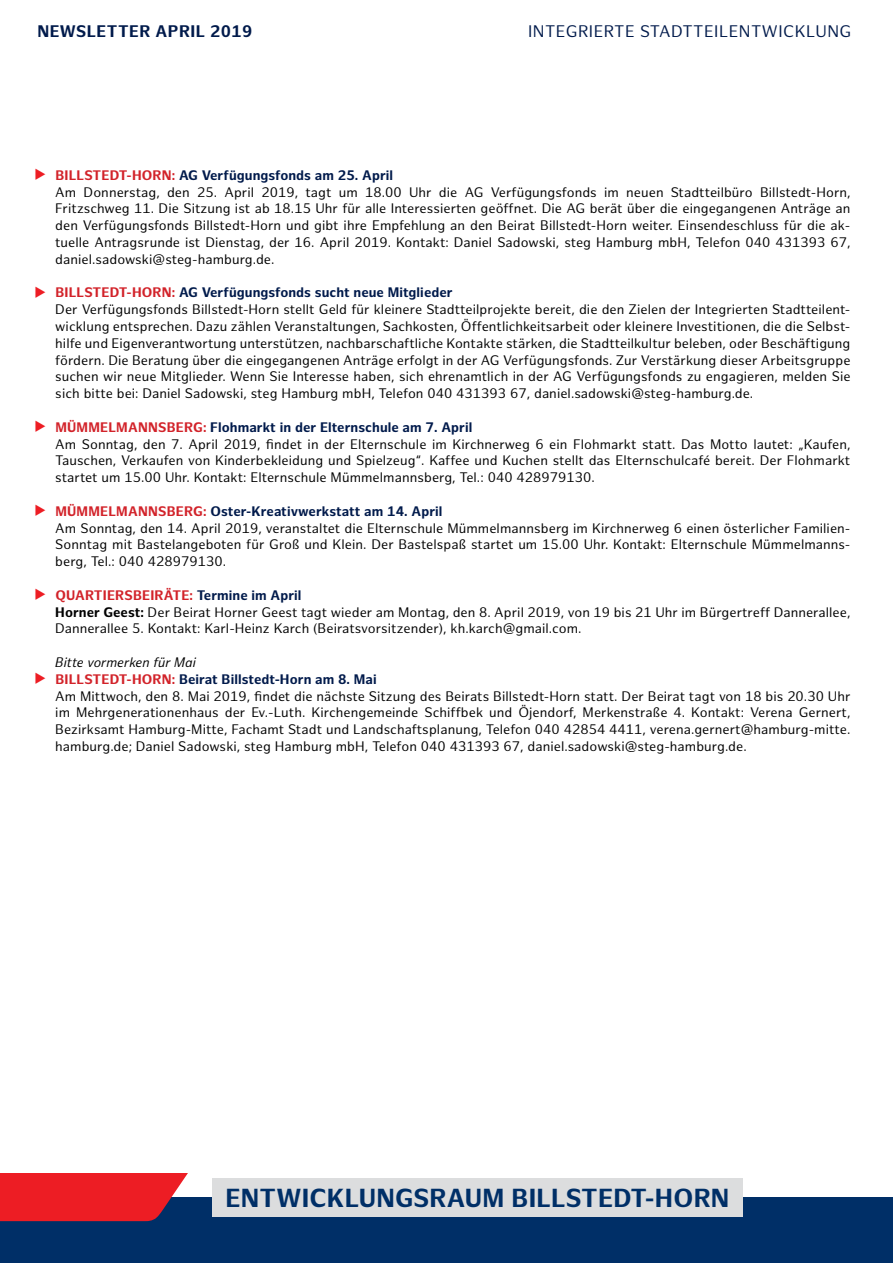
<style>
.page{position:relative;width:893px;height:1263px;background:#fff}
.page>*{position:absolute;margin:0;border:0;box-sizing:border-box;transform-origin:0 0}
.t1{font:700 25.5px "Hamburg Sans";letter-spacing:.01em;color:#002f67}
.t2{font:16.35px "Hamburg Sans";letter-spacing:.03em;color:#001a4b}
.t3{font:700 16.35px "Hamburg Sans";letter-spacing:.03em;color:#001a4b}
.t4{font:13.5px/16.8px "Hamburg Sans";letter-spacing:.005em;color:#000}
.s1{font-weight:700;color:#d2232a}
.s2{font-weight:700;color:#001a4b}
.s3{font-weight:700}
.s4{font-style:italic}
</style>
<div class="page">
<div style="left:0;top:1197px;width:893px;height:66px;background:#002f67"></div>
<svg style="left:0;top:1173px;width:188px;height:48px;background:#dd222c"></svg>
<div style="left:213px;top:1178px;width:530px;height:38px;background:#dcddde"></div>
<p class="t3" style="left:37px;top:22px;width:216px">NEWSLETTER APRIL 2019</p>
<p class="t2" style="left:528px;top:22px;width:325px">INTEGRIERTE STADTTEILENTWICKLUNG</p>
<p class="t4" style="left:55px;top:167px;width:797px"><span class="s1">BILLSTEDT-HORN:</span> <span class="s2">AG Verfügungsfonds am 25. April<br></span>Am Donnerstag, den 25. April 2019, tagt um 18.00 Uhr die AG Verfügungsfonds im neuen Stadtteilbüro Billstedt-Horn, Fritzschweg 11. Die Sitzung ist ab 18.15 Uhr für alle Interessierten geöffnet. Die AG berät über die eingegangenen Anträge an den Verfügungsfonds Billstedt-Horn und gibt ihre Empfehlung an den Beirat Billstedt-Horn weiter. Einsendeschluss für die ak&shy;tuelle Antragsrunde ist Dienstag, der 16. April 2019. Kontakt: Daniel Sadowski, steg Hamburg mbH, Telefon 040 431393 67, daniel.sadowski@steg-hamburg.de.</p>
<p class="t4" style="left:55px;top:285px;width:797px"><span class="s1">BILLSTEDT-HORN:</span> <span class="s2">AG Verfügungsfonds sucht neue Mitglieder<br></span>Der Verfügungsfonds Billstedt-Horn stellt Geld für kleinere Stadtteilprojekte bereit, die den Zielen der Integrierten Stadtteilent&shy;wicklung entsprechen. Dazu zählen Veranstaltungen, Sachkosten, Öffentlichkeitsarbeit oder kleinere Investitionen, die die Selbst&shy;hilfe und Eigenverantwortung unterstützen, nachbarschaftliche Kontakte stärken, die Stadtteilkultur beleben, oder Beschäftigung fördern. Die Beratung über die eingegangenen Anträge erfolgt in der AG Verfügungsfonds. Zur Verstärkung dieser Arbeitsgruppe suchen wir neue Mitglieder. Wenn Sie Interesse haben, sich ehrenamtlich in der AG Verfügungsfonds zu engagieren, melden Sie sich bitte bei: Daniel Sadowski, steg Hamburg mbH, Telefon 040 431393 67, daniel.sadowski@steg-hamburg.de.</p>
<p class="t4" style="left:55px;top:419px;width:797px"><span class="s1">MÜMMELMANNSBERG:</span> <span class="s2">Flohmarkt in der Elternschule am 7. April<br></span>Am Sonntag, den 7. April 2019, findet in der Elternschule im Kirchnerweg 6 ein Flohmarkt statt. Das Motto lautet: „Kaufen, Tauschen, Verkaufen von Kinderbekleidung und Spielzeug“. Kaffee und Kuchen stellt das Elternschulcafé bereit. Der Flohmarkt startet um 15.00 Uhr. Kontakt: Elternschule Mümmelmannsberg, Tel.: 040 428979130.</p>
<p class="t4" style="left:55px;top:503px;width:797px"><span class="s1">MÜMMELMANNSBERG:</span> <span class="s2">Oster-Kreativwerkstatt am 14. April<br></span>Am Sonntag, den 14. April 2019, veranstaltet die Elternschule Mümmelmannsberg im Kirchnerweg 6 einen österlicher Familien-Sonntag mit Bastelangeboten für Groß und Klein. Der Bastelspaß startet um 15.00 Uhr. Kontakt: Elternschule Mümmelmanns&shy;berg, Tel.: 040 428979130.</p>
<p class="t4" style="left:55px;top:587px;width:797px"><span class="s1">QUARTIERSBEIRÄTE:</span> <span class="s2">Termine im April<br></span><span class="s3">Horner Geest:</span> Der Beirat Horner Geest tagt wieder am Montag, den 8. April 2019, von 19 bis 21 Uhr im Bürgertreff Dannerallee,<br>Dannerallee 5. Kontakt: Karl-Heinz Karch (Beiratsvorsitzender), kh.karch@gmail.com.</p>
<p class="t4" style="left:55px;top:654px;width:797px"><span class="s4">Bitte vormerken für Mai<br></span><span class="s1">BILLSTEDT-HORN:</span> <span class="s2">Beirat Billstedt-Horn am 8. Mai<br></span>Am Mittwoch, den 8. Mai 2019, findet die nächste Sitzung des Beirats Billstedt-Horn statt. Der Beirat tagt von 18 bis 20.30 Uhr im Mehrgenerationenhaus der Ev.-Luth. Kirchengemeinde Schiffbek und Öjendorf, Merkenstraße 4. Kontakt: Verena Gernert, Bezirksamt Hamburg-Mitte, Fachamt Stadt und Landschaftsplanung, Telefon 040 42854 4411, verena.gernert@hamburg-mitte. hamburg.de; Daniel Sadowski, steg Hamburg mbH, Telefon 040 431393 67, daniel.sadowski@steg-hamburg.de.</p>
<h1 class="t1" style="left:225px;top:1183px;width:505px">ENTWICKLUNGSRAUM BILLSTEDT-HORN</h1>
</div>
